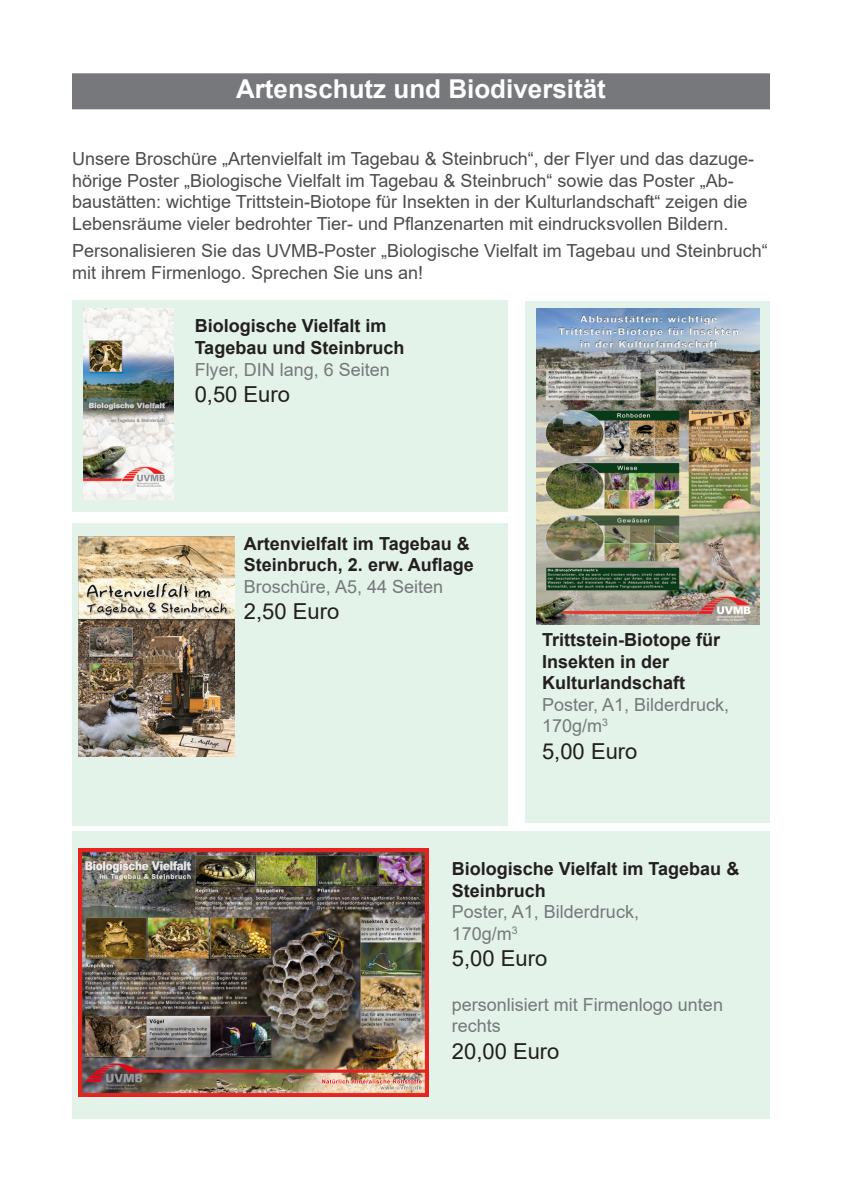
<style>
.page{position:relative;width:842px;height:1191px;background:#fff}
.page>*{position:absolute;margin:0;border:0;box-sizing:border-box;transform-origin:0 0}
.Titel{font:700 26px "Arial";color:#fff}
.Preisschild{font:22px "Arial";color:#231f20}
.Absatzformat_3{font:18px/21.6px "Arial";color:#4b4c4d}
.Preisschild-2{font:700 18px/21.6px "Arial";color:#231f20}
.Preisschild-3{font:18px/21.6px "Arial";color:#76787b}
</style>
<div class="page">
<div style="left:72px;top:831px;width:698px;height:288px;background:#e3f3e9"></div>
<div style="left:525px;top:301px;width:245px;height:521px;background:#e3f3e9"></div>
<div style="left:72px;top:301px;width:435px;height:211px;background:#e3f3e9"></div>
<div style="left:72px;top:523px;width:435px;height:302px;background:#e3f3e9"></div>
<div style="left:72px;top:73px;width:698px;height:36px;background:#76787b"></div>
<img style="left:83px;top:309px;width:90px;height:191px">
<img style="left:78px;top:848px;width:351px;height:248px">
<img style="left:536px;top:309px;width:224px;height:315px">
<img style="left:78px;top:536px;width:156px;height:221px">
<p class="Titel" style="left:236px;top:70px;width:371px">Artenschutz und Biodiversität</p>
<p class="Absatzformat_3" style="left:72px;top:148px;width:684px">Unsere Broschüre „Artenvielfalt im Tagebau &amp; Steinbruch“, der Flyer und das dazuge&shy;hörige Poster „Biologische Vielfalt im Tagebau &amp; Steinbruch“ sowie das Poster „Ab&shy;baustätten: wichtige Trittstein-Biotope für Insekten in der Kulturlandschaft“ zeigen die Lebensräume vieler bedrohter Tier- und Pflanzenarten mit eindrucksvollen Bildern.</p>
<p class="Absatzformat_3" style="left:72px;top:240px;width:697px">Personalisieren Sie das UVMB-Poster „Biologische Vielfalt im Tagebau und Steinbruch“ mit ihrem Firmenlogo. Sprechen Sie uns an!</p>
<p class="Preisschild-2" style="left:195px;top:315px;width:211px">Biologische Vielfalt im<br>Tagebau und Steinbruch</p>
<p class="Preisschild-3" style="left:195px;top:358px;width:197px">Flyer, DIN lang, 6 Seiten</p>
<p class="Preisschild" style="left:195px;top:379px;width:97px">0,50 Euro</p>
<p class="Preisschild-2" style="left:244px;top:532px;width:231px">Artenvielfalt im Tagebau &amp;<br>Steinbruch, 2. erw. Auflage</p>
<p class="Preisschild-3" style="left:244px;top:575px;width:201px">Broschüre, A5, 44 Seiten</p>
<p class="Preisschild" style="left:244px;top:596px;width:97px">2,50 Euro</p>
<p class="Preisschild-2" style="left:542px;top:629px;width:179px">Trittstein-Biotope für<br>Insekten in der<br>Kulturlandschaft</p>
<p class="Preisschild-3" style="left:542px;top:693px;width:189px">Poster, A1, Bilderdruck,<br>170g/m<sup>3</sup></p>
<p class="Preisschild" style="left:542px;top:736px;width:97px">5,00 Euro</p>
<p class="Preisschild-2" style="left:452px;top:858px;width:289px">Biologische Vielfalt im Tagebau &amp;<br>Steinbruch</p>
<p class="Preisschild-3" style="left:452px;top:901px;width:189px">Poster, A1, Bilderdruck,<br>170g/m<sup>3</sup></p>
<p class="Preisschild" style="left:452px;top:943px;width:97px">5,00 Euro</p>
<p class="Preisschild-3" style="left:452px;top:993px;width:273px">personlisiert mit Firmenlogo unten rechts</p>
<p class="Preisschild" style="left:452px;top:1035px;width:109px">20,00 Euro</p>
</div>
